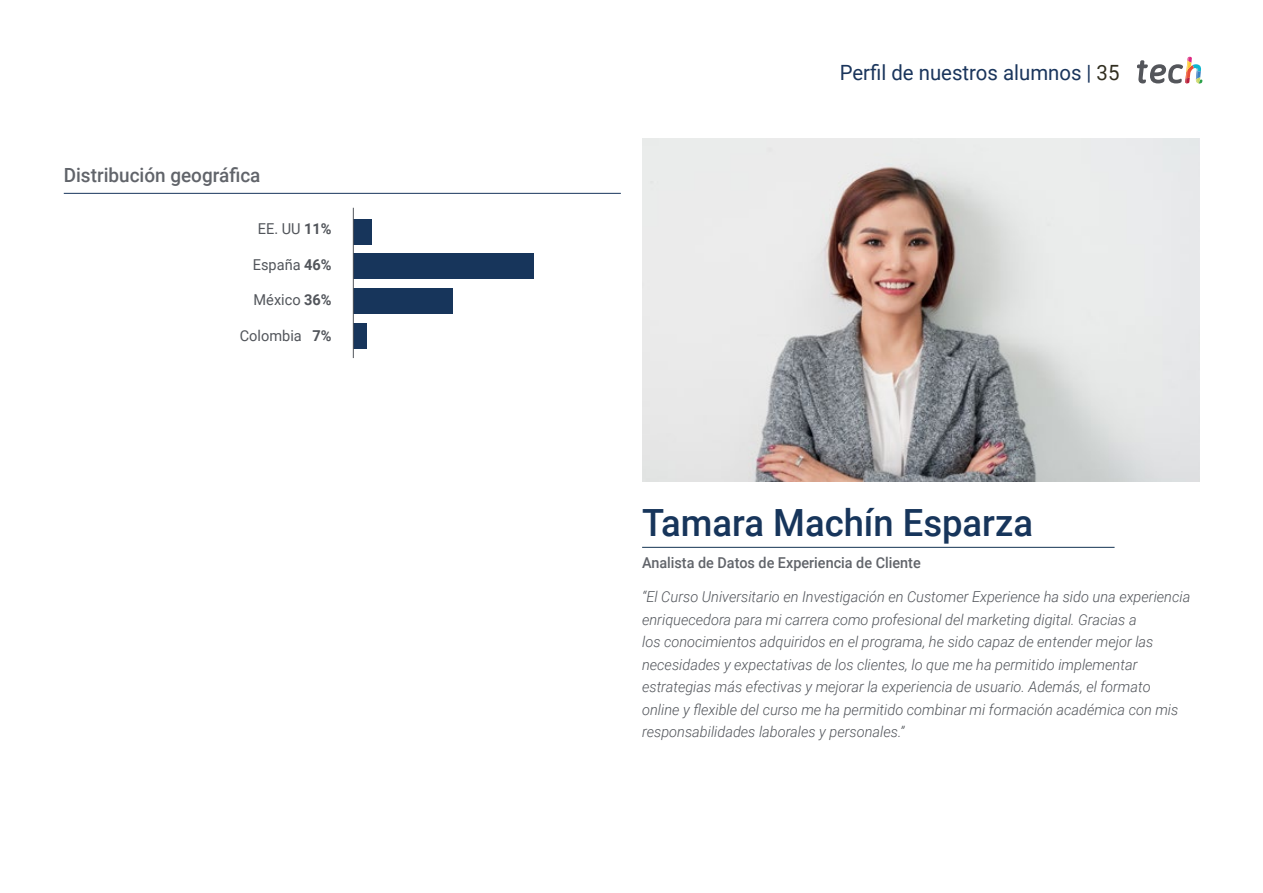
<style>
.page{position:relative;width:1263px;height:893px;background:#fff}
.page>*{position:absolute;margin:0;border:0;box-sizing:border-box;transform-origin:0 0}
.t1{font:500 37.5px "Roboto";color:#17355b}
.t2{font:21px "Roboto";color:#1a355c}
.t3{font:500 19.5px "Roboto";color:#61646a}
.t4{font:italic 300 15px/22.5px "Roboto";color:#52555b}
.t5{font:500 15px "Roboto";color:#61646a;scale:.96 1}
.t6{font:15px "Roboto";color:#52555b}
.s1{font-weight:700}
.s2{color:#312e20}
</style>
<div class="page">
<img style="left:642px;top:138px;width:557px;height:343px">
<svg style="left:1137px;top:57px;width:65px;height:27px"></svg>
<hr style="left:642px;top:547px;width:472px;height:1px;background:#123352">
<hr style="left:64px;top:193px;width:557px;height:1px;background:#17355b">
<div style="left:353px;top:219px;width:19px;height:25px;background:#17355b"></div>
<div style="left:353px;top:254px;width:181px;height:25px;background:#17355b"></div>
<div style="left:353px;top:288px;width:99px;height:26px;background:#17355b"></div>
<div style="left:353px;top:323px;width:14px;height:26px;background:#17355b"></div>
<hr style="left:353px;top:208px;width:1px;height:150px;background:#52555b">
<h3 class="t3" style="left:64px;top:161px;width:198px">Distribución geográfica</h3>
<p class="t6" style="left:258px;top:218px;width:75px">EE. UU <span class="s1">11%</span></p>
<p class="t6" style="left:253px;top:254px;width:80px">España <span class="s1">46%</span></p>
<p class="t6" style="left:254px;top:289px;width:80px">México <span class="s1">36%</span></p>
<p class="t6" style="left:240px;top:325px;width:93px">Colombia <span class="s1">7%</span></p>
<h2 class="t2" style="left:840px;top:57px;width:281px">Perfil de nuestros alumnos | <span class="s2">35</span></h2>
<h1 class="t1" style="left:642px;top:496px;width:392px">Tamara Machín Esparza</h1>
<p class="t5" style="left:642px;top:552px;width:292px">Analista de Datos de Experiencia de Cliente</p>
<p class="t4" style="left:642px;top:585px;width:550px">“El Curso Universitario en Investigación en Customer Experience ha sido una experiencia enriquecedora para mi carrera como profesional del marketing digital. Gracias a<br>los conocimientos adquiridos en el programa, he sido capaz de entender mejor las necesidades y expectativas de los clientes, lo que me ha permitido implementar estrategias más efectivas y mejorar la experiencia de usuario. Además, el formato online y flexible del curso me ha permitido combinar mi formación académica con mis responsabilidades laborales y personales.”</p>
</div>
